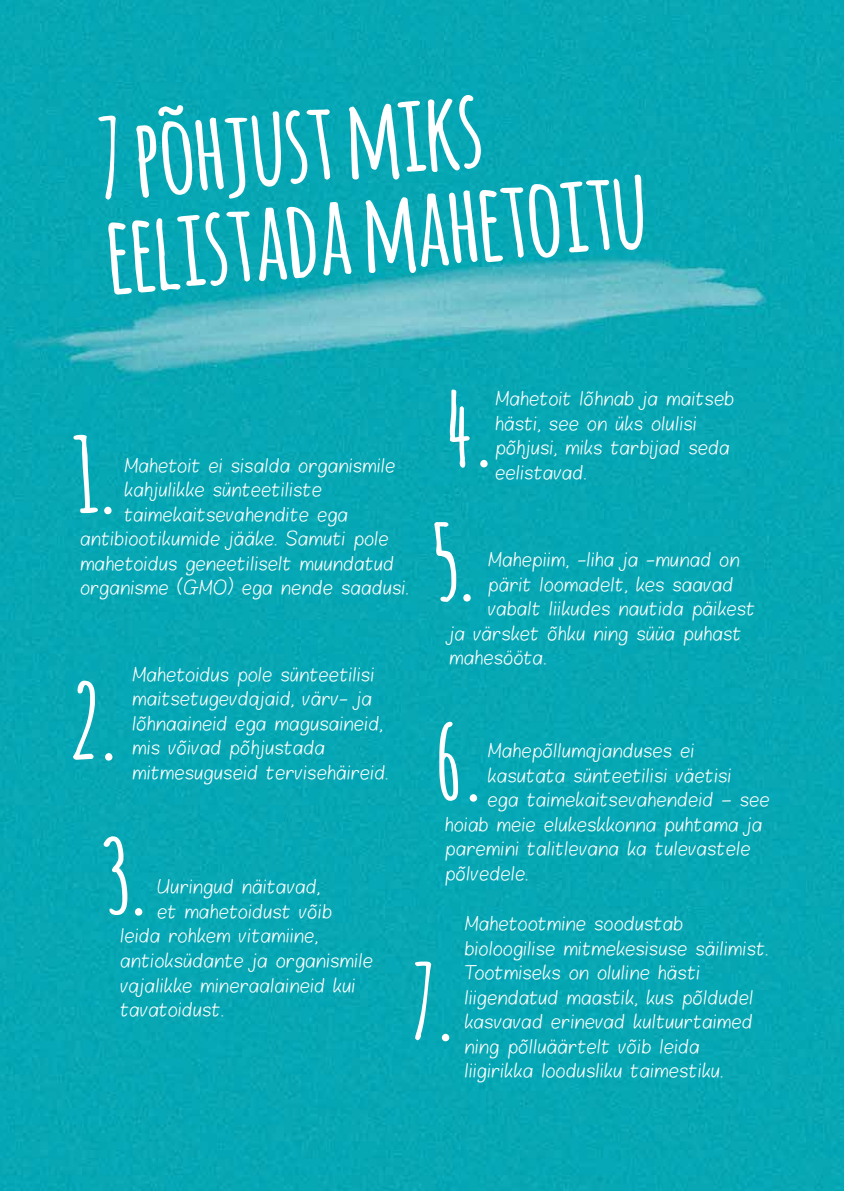
<style>
.page{position:relative;width:844px;height:1191px;background:#fff}
.page>*{position:absolute;margin:0;border:0;box-sizing:border-box;transform-origin:0 0}
.t1{font:700 107.27px/94.5px "Amatic";color:#fff}
.t2{font:700 101.15px "Amatic";color:#fff}
.t3{font:15.75px/24.5px "Blokletters Balpen";color:#fff}
</style>
<div class="page">
<div style="left:0;top:0;width:843px;height:1191px;background:#07a7b4"></div>
<h1 class="t1" style="left:94px;top:109px;width:543px;rotate:-5deg">7 põhjust miks eelistada mahetoitu</h1>
<h2 class="t2" style="left:445px;top:356px;width:51px">4.</h2>
<p class="t3" style="left:495px;top:387px;width:240px">Mahetoit lõhnab ja maitseb hästi, see on üks olulisi põhjusi, miks tarbijad seda eelistavad.</p>
<h2 class="t2" style="left:74px;top:403px;width:46px">1.</h2>
<p class="t3" style="left:124px;top:453px;width:273px">Mahetoit ei sisalda organismile</p>
<p class="t3" style="left:124px;top:478px;width:199px">kahjulikke sünteetiliste</p>
<p class="t3" style="left:124px;top:502px;width:225px">taimekaitsevahendite ega</p>
<p class="t3" style="left:80px;top:527px;width:310px">antibiootikumide jääke. Samuti pole</p>
<p class="t3" style="left:80px;top:551px;width:315px">mahetoidus geneetiliselt muundatud</p>
<p class="t3" style="left:80px;top:576px;width:330px">organisme (GMO) ega nende saadusi.</p>
<h2 class="t2" style="left:434px;top:490px;width:45px">5.</h2>
<p class="t3" style="left:487px;top:548px;width:253px">Mahepiim, -liha ja -munad on</p>
<p class="t3" style="left:487px;top:573px;width:247px">pärit loomadelt, kes saavad</p>
<p class="t3" style="left:487px;top:597px;width:269px">vabalt liikudes nautida päikest</p>
<p class="t3" style="left:449px;top:622px;width:294px">ja värsket õhku ning süüa puhast</p>
<p class="t3" style="left:449px;top:646px;width:99px">mahesööta.</p>
<p class="t3" style="left:132px;top:663px;width:258px">Mahetoidus pole sünteetilisi maitsetugevdajaid, värv- ja lõhnaaineid ega magusaineid, mis võivad põhjustada mitmesuguseid tervisehäireid.</p>
<h2 class="t2" style="left:71px;top:649px;width:50px">2.</h2>
<h2 class="t2" style="left:434px;top:690px;width:51px">6.</h2>
<p class="t3" style="left:487px;top:739px;width:208px">Mahepõllumajanduses ei</p>
<p class="t3" style="left:487px;top:763px;width:245px">kasutata sünteetilisi väetisi</p>
<p class="t3" style="left:487px;top:788px;width:283px">ega taimekaitsevahendeid – see</p>
<p class="t3" style="left:444px;top:812px;width:319px">hoiab meie elukeskkonna puhtama ja</p>
<p class="t3" style="left:444px;top:837px;width:307px">paremini talitlevana ka tulevastele</p>
<p class="t3" style="left:444px;top:861px;width:85px">põlvedele.</p>
<h2 class="t2" style="left:104px;top:804px;width:47px">3.</h2>
<p class="t3" style="left:157px;top:875px;width:165px">Uuringud näitavad,</p>
<p class="t3" style="left:157px;top:900px;width:176px">et mahetoidust võib</p>
<p class="t3" style="left:120px;top:924px;width:199px">leida rohkem vitamiine,</p>
<p class="t3" style="left:120px;top:949px;width:254px">antioksüdante ja organismile</p>
<p class="t3" style="left:120px;top:973px;width:237px">vajalikke mineraalaineid kui</p>
<p class="t3" style="left:120px;top:998px;width:105px">tavatoidust.</p>
<p class="t3" style="left:464px;top:912px;width:305px">Mahetootmine soodustab bioloogilise mitmekesisuse säilimist.<br>Tootmiseks on oluline hästi liigendatud maastik, kus põldudel kasvavad erinevad kultuurtaimed ning põlluäärtelt võib leida liigirikka loodusliku taimestiku.</p>
<h2 class="t2" style="left:411px;top:930px;width:47px">7.</h2>
</div>
